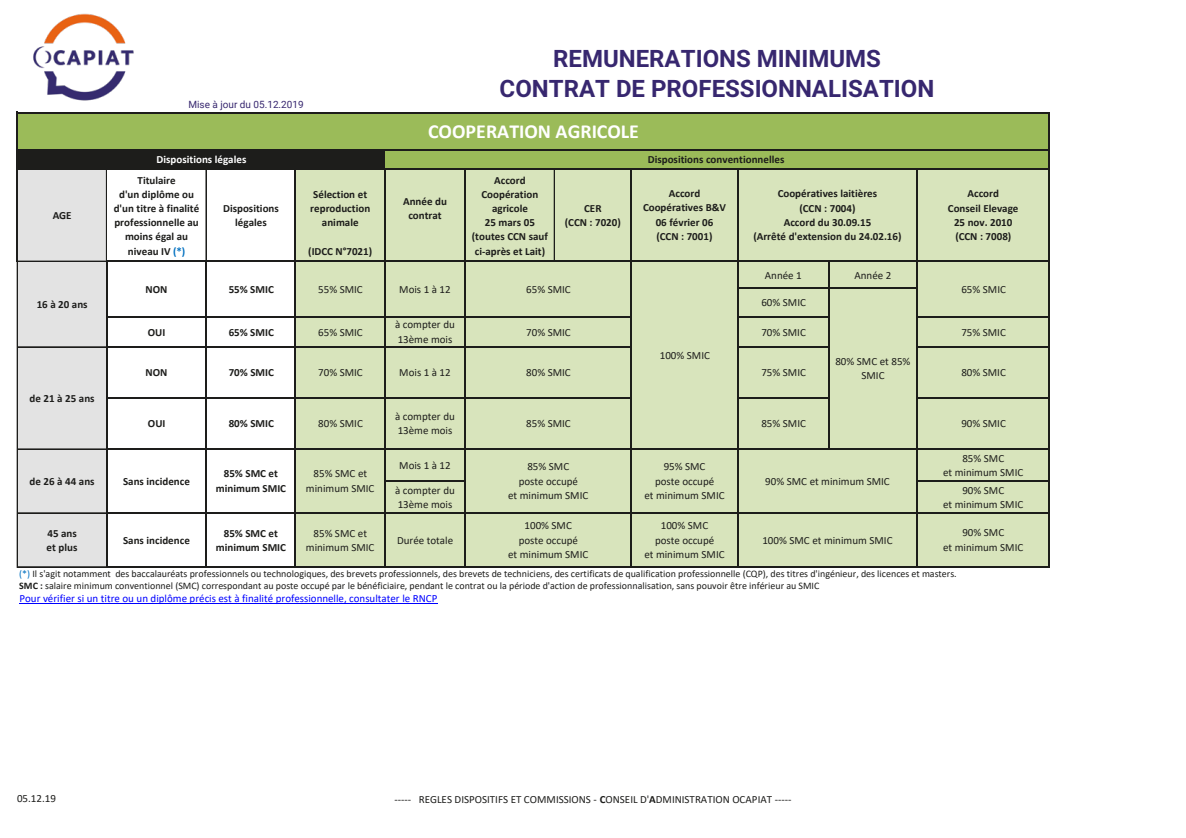
<style>
.page{position:relative;width:1186px;height:838px;background:#fff}
.page>*{position:absolute;margin:0;border:0;box-sizing:border-box;transform-origin:0 0}
.t1{font:700 24px/29.8px "Roboto";color:#37276f;text-align:center}
.t2{font:700 19.9px "Calibri";color:#fff}
.t3{font:11px/14.2px "Calibri";color:#1d1d1b;text-align:center}
.t4{font:700 11px/14.2px "Calibri";color:#1d1d1b;text-align:center}
.t5{font:11px "Calibri";color:#00f}
.t6{font:700 11px "Calibri";color:#fff}
.t7{font:10px/12px "Calibri";color:#1d1d1b}
.t8{font:10px "Roboto";color:#37276f}
.s1{color:#0070c0}
.s2{font-weight:700}
</style>
<div class="page">
<div style="left:18px;top:113px;width:1031px;height:37px;background:#9bbb59"></div>
<div style="left:18px;top:150px;width:367px;height:19px;background:#1d1d1b"></div>
<div style="left:385px;top:150px;width:664px;height:19px;background:#9bbb59"></div>
<div style="left:18px;top:169px;width:89px;height:93px;background:#e3e3e3"></div>
<div style="left:295px;top:169px;width:754px;height:93px;background:#d8e4bc"></div>
<div style="left:18px;top:261px;width:89px;height:306px;background:#e3e3e3"></div>
<div style="left:295px;top:261px;width:754px;height:306px;background:#d8e4bc"></div>
<hr style="left:19px;top:603px;width:419px;height:1px;background:#00f">
<hr style="left:17px;top:112px;width:1px;height:150px;background:#1d1d1b">
<hr style="left:18px;top:261px;width:88px;height:1px;background:#1d1d1b">
<hr style="left:106px;top:170px;width:1px;height:90px;background:#1d1d1b">
<hr style="left:206px;top:170px;width:1px;height:90px;background:#1d1d1b">
<hr style="left:107px;top:316px;width:525px;height:2px;background:#1d1d1b">
<hr style="left:739px;top:316px;width:90px;height:2px;background:#1d1d1b">
<hr style="left:18px;top:347px;width:88px;height:1px;background:#1d1d1b">
<hr style="left:107px;top:346px;width:525px;height:2px;background:#1d1d1b">
<hr style="left:739px;top:346px;width:90px;height:2px;background:#1d1d1b">
<hr style="left:107px;top:397px;width:525px;height:2px;background:#1d1d1b">
<hr style="left:739px;top:397px;width:90px;height:2px;background:#1d1d1b">
<hr style="left:18px;top:449px;width:88px;height:1px;background:#1d1d1b">
<hr style="left:386px;top:480px;width:80px;height:2px;background:#1d1d1b">
<hr style="left:18px;top:513px;width:88px;height:1px;background:#1d1d1b">
<hr style="left:18px;top:567px;width:88px;height:1px;background:#1d1d1b">
<hr style="left:17px;top:262px;width:1px;height:305px;background:#1d1d1b">
<hr style="left:1048px;top:113px;width:2px;height:455px;background:#1d1d1b">
<hr style="left:106px;top:260px;width:1px;height:308px;background:#1d1d1b">
<hr style="left:205px;top:262px;width:2px;height:306px;background:#1d1d1b">
<hr style="left:295px;top:170px;width:1px;height:398px;background:#1d1d1b">
<hr style="left:384px;top:170px;width:2px;height:398px;background:#1d1d1b">
<hr style="left:464px;top:170px;width:2px;height:398px;background:#1d1d1b">
<hr style="left:554px;top:170px;width:1px;height:90px;background:#1d1d1b">
<hr style="left:630px;top:170px;width:2px;height:398px;background:#1d1d1b">
<hr style="left:737px;top:170px;width:2px;height:398px;background:#1d1d1b">
<hr style="left:916px;top:170px;width:2px;height:398px;background:#1d1d1b">
<hr style="left:828px;top:262px;width:1px;height:188px;background:#1d1d1b">
<hr style="left:18px;top:112px;width:1032px;height:1px;background:#1d1d1b">
<hr style="left:18px;top:149px;width:1032px;height:2px;background:#1d1d1b">
<hr style="left:18px;top:168px;width:1032px;height:2px;background:#1d1d1b">
<hr style="left:107px;top:260px;width:943px;height:2px;background:#1d1d1b">
<hr style="left:739px;top:287px;width:179px;height:2px;background:#1d1d1b">
<hr style="left:918px;top:316px;width:132px;height:2px;background:#1d1d1b">
<hr style="left:918px;top:346px;width:132px;height:2px;background:#1d1d1b">
<hr style="left:918px;top:397px;width:132px;height:2px;background:#1d1d1b">
<hr style="left:107px;top:448px;width:943px;height:2px;background:#1d1d1b">
<hr style="left:918px;top:480px;width:132px;height:2px;background:#1d1d1b">
<hr style="left:107px;top:512px;width:943px;height:2px;background:#1d1d1b">
<hr style="left:107px;top:566px;width:943px;height:2px;background:#1d1d1b">
<img style="left:16px;top:13px;width:147px;height:125px">
<p class="t4" style="left:53px;top:208px;width:20px">AGE</p>
<p class="t4" style="left:37px;top:297px;width:52px">16 à 20 ans</p>
<p class="t4" style="left:30px;top:391px;width:67px">de 21 à 25 ans</p>
<h1 class="t1" style="left:500px;top:43px;width:436px">REMUNERATIONS MINIMUMS<br>CONTRAT DE PROFESSIONNALISATION</h1>
<p class="t8" style="left:188px;top:98px;width:117px">Mise à jour du 05.12.2019</p>
<h2 class="t2" style="left:428px;top:117px;width:212px">COOPERATION AGRICOLE</h2>
<p class="t6" style="left:157px;top:152px;width:91px">Dispositions légales</p>
<p class="t4" style="left:648px;top:152px;width:138px">Dispositions conventionnelles</p>
<p class="t4" style="left:114px;top:173px;width:87px">Titulaire<br>d'un diplôme ou d'un titre à finalité professionnelle au moins égal au niveau IV <span class="s1">(*)</span></p>
<p class="t4" style="left:223px;top:201px;width:57px">Dispositions légales</p>
<p class="t4" style="left:310px;top:187px;width:61px">Sélection et reproduction animale</p>
<p class="t4" style="left:308px;top:244px;width:65px">(IDCC N°7021)</p>
<p class="t4" style="left:403px;top:194px;width:45px">Année du contrat</p>
<p class="t4" style="left:472px;top:173px;width:77px">Accord<br>Coopération agricole<br>25 mars 05 (toutes CCN sauf ci-après et Lait)</p>
<p class="t4" style="left:565px;top:201px;width:57px">CER<br>(CCN : 7020)</p>
<p class="t4" style="left:753px;top:186px;width:150px">Coopératives laitières<br>(CCN : 7004)<br>Accord du 30.09.15<br>(Arrêté d'extension du 24.02.16)</p>
<p class="t4" style="left:643px;top:186px;width:84px">Accord<br>Coopératives B&amp;V<br>06 février 06<br>(CCN : 7001)</p>
<p class="t4" style="left:948px;top:186px;width:72px">Accord<br>Conseil Elevage<br>25 nov. 2010 (CCN : 7008)</p>
<p class="t3" style="left:765px;top:268px;width:38px">Année 1</p>
<p class="t3" style="left:854px;top:268px;width:38px">Année 2</p>
<p class="t3" style="left:399px;top:282px;width:53px">Mois 1 à 12</p>
<p class="t3" style="left:318px;top:282px;width:46px">55% SMIC</p>
<p class="t3" style="left:318px;top:325px;width:46px">65% SMIC</p>
<p class="t3" style="left:318px;top:365px;width:46px">70% SMIC</p>
<p class="t3" style="left:526px;top:282px;width:46px">65% SMIC</p>
<p class="t4" style="left:146px;top:282px;width:23px">NON</p>
<p class="t4" style="left:229px;top:282px;width:47px">55% SMIC</p>
<p class="t3" style="left:761px;top:295px;width:46px">60% SMIC</p>
<p class="t3" style="left:395px;top:317px;width:61px;text-align:left">à compter du<br>13ème mois</p>
<p class="t3" style="left:526px;top:325px;width:46px">70% SMIC</p>
<p class="t4" style="left:148px;top:325px;width:19px">OUI</p>
<p class="t4" style="left:229px;top:325px;width:47px">65% SMIC</p>
<p class="t3" style="left:761px;top:325px;width:46px">70% SMIC</p>
<p class="t3" style="left:660px;top:348px;width:52px">100% SMIC</p>
<p class="t3" style="left:399px;top:365px;width:53px">Mois 1 à 12</p>
<p class="t3" style="left:526px;top:365px;width:46px">80% SMIC</p>
<p class="t3" style="left:395px;top:409px;width:61px;text-align:left">à compter du<br>13ème mois</p>
<p class="t3" style="left:526px;top:416px;width:46px">85% SMIC</p>
<p class="t3" style="left:761px;top:365px;width:46px">75% SMIC</p>
<p class="t4" style="left:146px;top:365px;width:23px">NON</p>
<p class="t4" style="left:229px;top:365px;width:47px">70% SMIC</p>
<p class="t4" style="left:148px;top:416px;width:19px">OUI</p>
<p class="t4" style="left:229px;top:416px;width:47px">80% SMIC</p>
<p class="t3" style="left:761px;top:416px;width:46px">85% SMIC</p>
<p class="t3" style="left:318px;top:416px;width:46px">80% SMIC</p>
<p class="t3" style="left:835px;top:354px;width:77px">80% SMC et 85%<br>SMIC</p>
<p class="t3" style="left:961px;top:282px;width:46px">65% SMIC</p>
<p class="t3" style="left:961px;top:325px;width:46px">75% SMIC</p>
<p class="t3" style="left:961px;top:365px;width:46px">80% SMIC</p>
<p class="t3" style="left:961px;top:416px;width:46px">90% SMIC</p>
<p class="t4" style="left:30px;top:474px;width:67px">de 26 à 44 ans</p>
<p class="t4" style="left:123px;top:474px;width:68px">Sans incidence</p>
<p class="t4" style="left:216px;top:467px;width:72px">85% SMC et minimum SMIC</p>
<p class="t3" style="left:306px;top:466px;width:70px">85% SMC et minimum SMIC</p>
<p class="t3" style="left:399px;top:458px;width:53px">Mois 1 à 12</p>
<p class="t3" style="left:395px;top:483px;width:61px;text-align:left">à compter du<br>13ème mois</p>
<p class="t3" style="left:508px;top:459px;width:82px">85% SMC<br>poste occupé<br>et minimum SMIC</p>
<p class="t3" style="left:644px;top:459px;width:82px">95% SMC<br>poste occupé<br>et minimum SMIC</p>
<p class="t3" style="left:765px;top:474px;width:126px">90% SMC et minimum SMIC</p>
<p class="t3" style="left:943px;top:451px;width:82px">85% SMC<br>et minimum SMIC</p>
<p class="t3" style="left:943px;top:482px;width:82px">90% SMC<br>et minimum SMIC</p>
<p class="t3" style="left:508px;top:518px;width:82px">100% SMC<br>poste occupé<br>et minimum SMIC</p>
<p class="t3" style="left:644px;top:518px;width:82px">100% SMC<br>poste occupé<br>et minimum SMIC</p>
<p class="t3" style="left:943px;top:525px;width:82px">90% SMC<br>et minimum SMIC</p>
<p class="t4" style="left:47px;top:526px;width:32px;text-align:left">45 ans et plus</p>
<p class="t4" style="left:123px;top:533px;width:68px">Sans incidence</p>
<p class="t4" style="left:216px;top:526px;width:72px">85% SMC et minimum SMIC</p>
<p class="t3" style="left:306px;top:526px;width:70px">85% SMC et minimum SMIC</p>
<p class="t3" style="left:397px;top:533px;width:58px">Durée totale</p>
<p class="t7" style="left:19px;top:567px;width:939px"><span class="s1">(*)</span> Il s'agit notamment des baccalauréats professionnels ou technologiques, des brevets professionnels, des brevets de techniciens, des certificats de qualification professionnelle (CQP), des titres d'ingénieur, des licences et masters.<br><span class="s2">SMC :</span> salaire minimum conventionnel (SMC) correspondant au poste occupé par le bénéficiaire, pendant le contrat ou la période d'action de professionnalisation, sans pouvoir être inférieur au SMIC</p>
<p class="t5" style="left:19px;top:591px;width:419px">Pour vérifier si un titre ou un diplôme précis est à finalité professionnelle, consultater le RNCP</p>
<p class="t3" style="left:762px;top:533px;width:132px">100% SMC et minimum SMIC</p>
<p class="t3" style="left:17px;top:791px;width:40px">05.12.19</p>
<p class="t3" style="left:394px;top:792px;width:399px">----- REGLES DISPOSITIFS ET COMMISSIONS - <span class="s2">C</span>ONSEIL D'<span class="s2">A</span>DMINISTRATION OCAPIAT -----</p>
</div>
